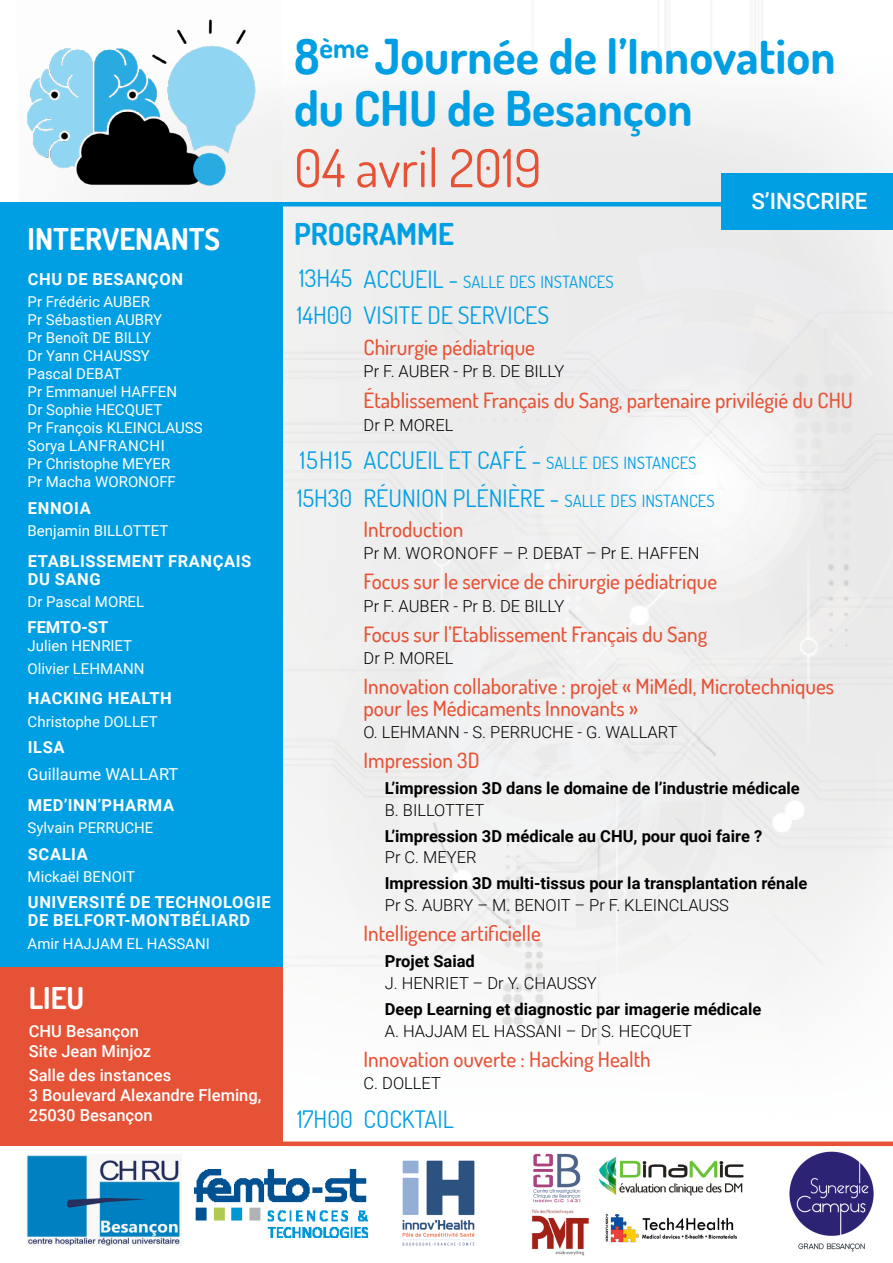
<style>
.page{position:relative;width:893px;height:1263px;background:#fff}
.page>*{position:absolute;margin:0;border:0;box-sizing:border-box;transform-origin:0 0}
.t1{font:52.5px "Dosis";color:#e65236}
.t2{font:700 48px/52.5px "Dosis";color:#009fe3}
.t3{font:700 30px "Dosis";color:#fff}
.t4{font:700 30px "Dosis";color:#009fe3}
.t5{font:24px "Dosis";color:#009fe3}
.t6{font:24px/38px "Dosis";letter-spacing:.025em;color:#009fe3}
.t7{font:500 22.5px "Roboto";color:#fff}
.t8{font:500 21px/21.8px "Dosis";color:#e65236}
.t9{font:16.8px "Dosis";color:#009fe3}
.t10{font:300 16.5px "Roboto";color:#000}
.t11{font:700 16.5px "Roboto";color:#000}
.t12{font:700 16.5px/18px "Roboto";letter-spacing:.035em;color:#fff}
.t13{font:500 16.5px/19.8px "Roboto";color:#fff}
.t14{font:16.5px "Roboto";color:#fff}
.t15{font:15px/18px "Roboto";color:#fff}
.s1{font-size:24px}
</style>
<div class="page">
<img style="left:281px;top:0;width:612px;height:489px">
<img style="left:598px;top:1179px;width:139px;height:64px">
<div style="left:0;top:206px;width:282px;height:937px;background:#009fe3"></div>
<div style="left:282px;top:1141px;width:611px;height:5px;background:#e65236"></div>
<hr style="left:0;top:202px;width:893px;height:4px;background:#009fe3">
<img style="left:27px;top:19px;width:246px;height:183px">
<img style="left:27px;top:1155px;width:153px;height:90px">
<img style="left:194px;top:1169px;width:175px;height:68px">
<img style="left:402px;top:1160px;width:73px;height:86px">
<img style="left:533px;top:1153px;width:48px;height:50px">
<img style="left:599px;top:1157px;width:145px;height:40px">
<img style="left:532px;top:1209px;width:57px;height:47px">
<div style="left:0;top:967px;width:282px;height:179px;background:#e65236"></div>
<div style="left:721px;top:173px;width:172px;height:56px;background:#009fe3"></div>
<img style="left:789px;top:1151px;width:85px;height:101px">
<h3 class="t3" style="left:28px;top:219px;width:194px">INTERVENANTS</h3>
<p class="t12" style="left:28px;top:269px;width:157px">CHU DE BESANÇON</p>
<p class="t15" style="left:28px;top:292px;width:176px">Pr Frédéric AUBER<br>Pr Sébastien AUBRY<br>Pr Benoît DE BILLY<br>Dr Yann CHAUSSY<br>Pascal DEBAT<br>Pr Emmanuel HAFFEN<br>Dr Sophie HECQUET<br>Pr François KLEINCLAUSS<br>Sorya LANFRANCHI<br>Pr Christophe MEYER<br>Pr Macha WORONOFF</p>
<p class="t12" style="left:28px;top:498px;width:64px">ENNOIA</p>
<p class="t15" style="left:28px;top:521px;width:142px">Benjamin BILLOTTET</p>
<p class="t12" style="left:28px;top:551px;width:225px">ETABLISSEMENT FRANÇAIS<br>DU SANG</p>
<p class="t15" style="left:28px;top:592px;width:118px">Dr Pascal MOREL</p>
<p class="t12" style="left:28px;top:618px;width:82px">FEMTO-ST</p>
<p class="t15" style="left:28px;top:634px;width:118px;line-height:22.2px">Julien HENRIET<br>Olivier LEHMANN</p>
<p class="t12" style="left:28px;top:689px;width:145px">HACKING HEALTH</p>
<p class="t15" style="left:28px;top:712px;width:132px">Christophe DOLLET</p>
<p class="t12" style="left:28px;top:738px;width:38px">ILSA</p>
<p class="t14" style="left:28px;top:762px;width:152px">Guillaume WALLART</p>
<p class="t12" style="left:28px;top:795px;width:148px">MED’INN’PHARMA</p>
<p class="t15" style="left:28px;top:818px;width:127px">Sylvain PERRUCHE</p>
<p class="t12" style="left:28px;top:844px;width:61px">SCALIA</p>
<p class="t15" style="left:28px;top:867px;width:109px">Mickaël BENOIT</p>
<p class="t12" style="left:28px;top:893px;width:244px">UNIVERSITÉ DE TECHNOLOGIE<br>DE BELFORT-MONTBÉLIARD</p>
<p class="t15" style="left:28px;top:934px;width:184px">Amir HAJJAM EL HASSANI</p>
<h3 class="t3" style="left:29px;top:978px;width:57px">LIEU</h3>
<p class="t13" style="left:29px;top:1021px;width:124px">CHU Besançon<br>Site Jean Minjoz</p>
<p class="t13" style="left:29px;top:1065px;width:234px">Salle des instances<br>3 Boulevard Alexandre Fleming,<br>25030 Besançon</p>
<h2 class="t2" style="left:294px;top:29px;width:543px">8<sup>ème</sup> Journée de l’Innovation du CHU de Besançon</h2>
<h1 class="t1" style="left:294px;top:134px;width:249px">04 avril 2019</h1>
<h3 class="t4" style="left:294px;top:214px;width:162px">PROGRAMME</h3>
<p class="t7" style="left:751px;top:185px;width:118px">S’INSCRIRE</p>
<p class="t9" style="left:299px;top:271px;width:316px"><span class="s1">13H45 ACCUEIL</span> <span class="s1">-</span> SALLE DES INSTANCES</p>
<p class="t5" style="left:364px;top:299px;width:187px">VISITE DE SERVICES</p>
<p class="t8" style="left:364px;top:335px;width:173px">Chirurgie pédiatrique</p>
<p class="t10" style="left:364px;top:360px;width:202px">Pr F. AUBER - Pr B. DE BILLY</p>
<p class="t8" style="left:364px;top:389px;width:491px">Établissement Français du Sang, partenaire privilégié du CHU</p>
<p class="t10" style="left:364px;top:413px;width:91px">Dr P. MOREL</p>
<p class="t6" style="left:297px;top:441px;width:57px">15H15<br>15H30</p>
<p class="t9" style="left:364px;top:452px;width:334px"><span class="s1">ACCUEIL ET CAFÉ</span> <span class="s1">-</span> SALLE DES INSTANCES</p>
<p class="t5" style="left:297px;top:299px;width:57px">14H00</p>
<p class="t9" style="left:364px;top:490px;width:353px"><span class="s1">RÉUNION PLÉNIÈRE</span> <span class="s1">-</span> SALLE DES INSTANCES</p>
<p class="t8" style="left:364px;top:518px;width:101px">Introduction</p>
<p class="t10" style="left:364px;top:542px;width:338px">Pr M. WORONOFF – P. DEBAT – Pr E. HAFFEN</p>
<p class="t8" style="left:364px;top:570px;width:355px">Focus sur le service de chirurgie pédiatrique</p>
<p class="t10" style="left:364px;top:594px;width:202px">Pr F. AUBER - Pr B. DE BILLY</p>
<p class="t8" style="left:364px;top:623px;width:345px">Focus sur l’Etablissement Français du Sang</p>
<p class="t10" style="left:364px;top:646px;width:91px">Dr P. MOREL</p>
<p class="t8" style="left:364px;top:675px;width:472px">Innovation collaborative : projet « MiMédI, Microtechniques pour les Médicaments Innovants »</p>
<p class="t10" style="left:364px;top:720px;width:316px">O. LEHMANN - S. PERRUCHE - G. WALLART</p>
<p class="t8" style="left:364px;top:749px;width:117px">Impression 3D</p>
<p class="t11" style="left:385px;top:776px;width:416px">L’impression 3D dans le domaine de l’industrie médicale</p>
<p class="t10" style="left:385px;top:798px;width:101px">B. BILLOTTET</p>
<p class="t11" style="left:385px;top:824px;width:379px">L’impression 3D médicale au CHU, pour quoi faire ?</p>
<p class="t10" style="left:385px;top:846px;width:93px">Pr C. MEYER</p>
<p class="t11" style="left:385px;top:872px;width:424px">Impression 3D multi-tissus pour la transplantation rénale</p>
<p class="t10" style="left:385px;top:894px;width:346px">Pr S. AUBRY – M. BENOIT – Pr F. KLEINCLAUSS</p>
<p class="t8" style="left:364px;top:922px;width:179px">Intelligence artificielle</p>
<p class="t11" style="left:385px;top:950px;width:92px">Projet Saiad</p>
<p class="t10" style="left:385px;top:972px;width:213px">J. HENRIET – Dr Y. CHAUSSY</p>
<p class="t11" style="left:385px;top:998px;width:378px">Deep Learning et diagnostic par imagerie médicale</p>
<p class="t10" style="left:385px;top:1019px;width:309px">A. HAJJAM EL HASSANI – Dr S. HECQUET</p>
<p class="t8" style="left:364px;top:1048px;width:289px">Innovation ouverte : Hacking Health</p>
<p class="t10" style="left:364px;top:1071px;width:79px">C. DOLLET</p>
<p class="t5" style="left:297px;top:1103px;width:158px">17H00 COCKTAIL</p>
</div>
